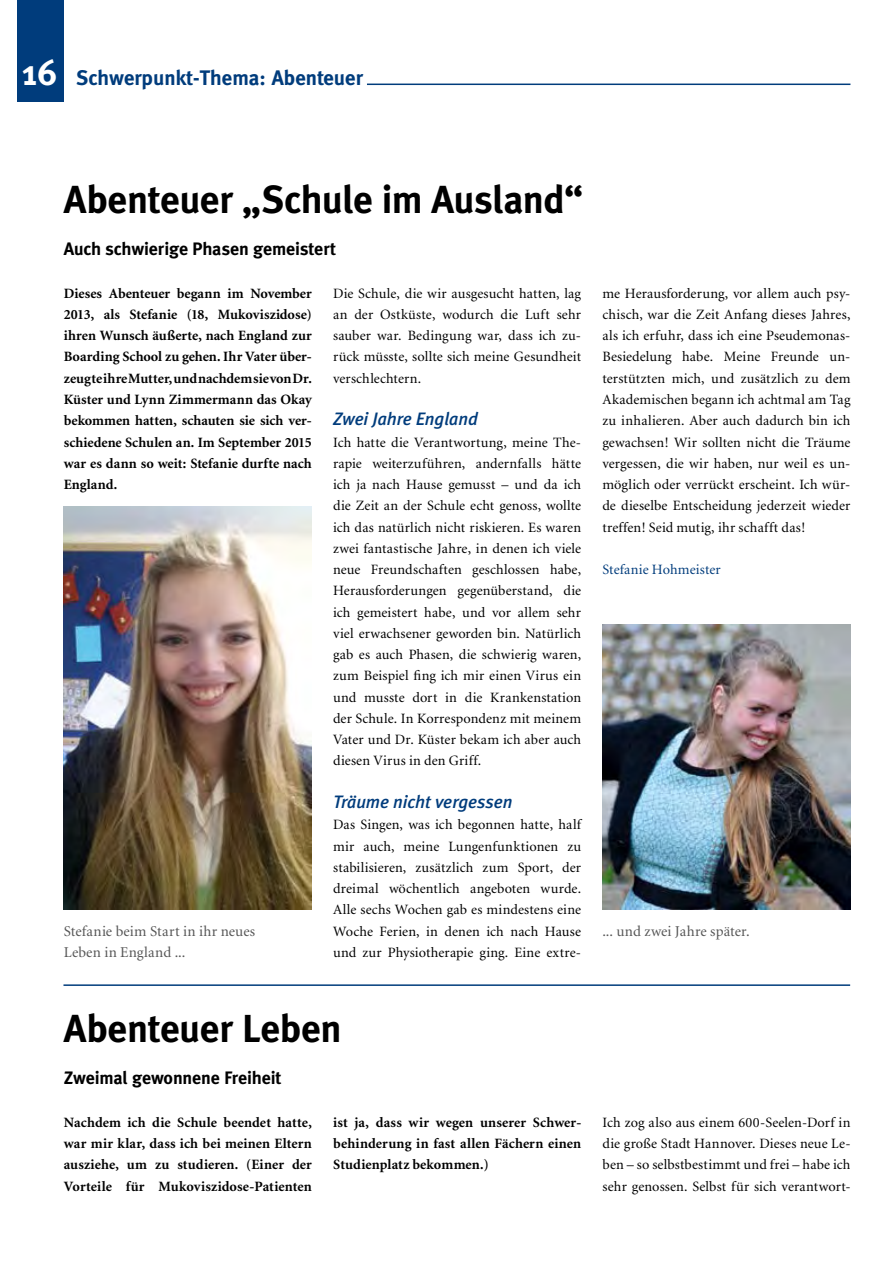
<style>
.page{position:relative;width:893px;height:1263px;background:#fff}
.page>*{position:absolute;margin:0;border:0;box-sizing:border-box;transform-origin:0 0}
.t1{font:700 39px "Meta Plus";letter-spacing:-.01em;color:#000}
.t2{font:700 21px "Meta";color:#003c7c}
.t3{font:700 18px "Meta Plus";letter-spacing:-.01em;color:#000}
.t4{font:italic 500 18px "Meta Plus";letter-spacing:-.005em;color:#003c7c}
.t5{font:15px "Minion";letter-spacing:.01em;color:#565656}
.t6{font:14.25px/21.3px "Minion";letter-spacing:.01em;color:#000;text-align:justify}
.t7{font:700 14.25px/21.3px "Minion";letter-spacing:.005em;color:#000;text-align:justify}
.t8{font:14.25px "Minion";letter-spacing:.01em;color:#003c7c}
.s1{font-size:36px;color:#fff}
</style>
<div class="page">
<div style="left:17px;top:0;width:47px;height:102px;background:#003c7c"></div>
<hr style="left:367px;top:84px;width:483px;height:1px;background:#003c7c">
<hr style="left:63px;top:984px;width:787px;height:2px;background:#003c7c">
<img style="left:602px;top:624px;width:248px;height:286px">
<img style="left:63px;top:506px;width:249px;height:404px">
<h2 class="t2" style="left:21px;top:66px;width:343px"><span class="s1">16</span> Schwerpunkt-Thema: Abenteuer</h2>
<h1 class="t1" style="left:64px;top:177px;width:521px">Abenteuer „Schule im Ausland“</h1>
<p class="t3" style="left:64px;top:238px;width:274px">Auch schwierige Phasen gemeistert</p>
<p class="t7" style="left:64px;top:283px;width:250px">Dieses Abenteuer begann im November 2013, als Stefanie (18, Mukoviszidose) ihren Wunsch äußerte, nach England zur Boarding School zu gehen. Ihr Vater über&shy;zeugte ihre Mutter, und nachdem sie von Dr.<br>Küster und Lynn Zimmermann das Okay bekommen hatten, schauten sie sich ver&shy;schiedene Schulen an. Im September 2015 war es dann so weit: Stefanie durfte nach England.</p>
<p class="t6" style="left:333px;top:283px;width:250px">Die Schule, die wir ausgesucht hatten, lag an der Ostküste, wodurch die Luft sehr sauber war. Bedingung war, dass ich zu&shy;rück müsste, sollte sich meine Gesundheit verschlechtern.</p>
<p class="t6" style="left:602px;top:283px;width:250px">me Herausforderung, vor allem auch psy&shy;chisch, war die Zeit Anfang dieses Jahres, als ich erfuhr, dass ich eine Pseudemonas-Besiedelung habe. Meine Freunde un&shy;terstützten mich, und zusätzlich zu dem Akademischen begann ich achtmal am Tag zu inhalieren. Aber auch dadurch bin ich gewachsen! Wir sollten nicht die Träume vergessen, die wir haben, nur weil es un&shy;möglich oder verrückt erscheint. Ich wür&shy;de dieselbe Entscheidung jederzeit wieder treffen! Seid mutig, ihr schafft das!</p>
<p class="t8" style="left:602px;top:562px;width:120px">Stefanie Hohmeister</p>
<p class="t4" style="left:333px;top:409px;width:146px">Zwei Jahre England</p>
<p class="t6" style="left:333px;top:432px;width:250px">Ich hatte die Verantwortung, meine The&shy;rapie weiterzuführen, andernfalls hätte ich ja nach Hause gemusst – und da ich die Zeit an der Schule echt genoss, wollte ich das natürlich nicht riskieren. Es waren zwei fantastische Jahre, in denen ich viele neue Freundschaften geschlossen habe, Herausforderungen gegenüberstand, die ich gemeistert habe, und vor allem sehr viel erwachsener geworden bin. Natürlich gab es auch Phasen, die schwierig waren, zum Beispiel fing ich mir einen Virus ein und musste dort in die Krankenstation der Schule. In Korrespondenz mit meinem Vater und Dr. Küster bekam ich aber auch diesen Virus in den Griff.</p>
<p class="t4" style="left:333px;top:791px;width:181px">Träume nicht vergessen</p>
<p class="t6" style="left:333px;top:814px;width:250px">Das Singen, was ich begonnen hatte, half mir auch, meine Lungenfunktionen zu stabilisieren, zusätzlich zum Sport, der dreimal wöchentlich angeboten wurde.<br>Alle sechs Wochen gab es mindestens eine Woche Ferien, in denen ich nach Hause und zur Physiotherapie ging. Eine extre-</p>
<p class="t5" style="left:64px;top:923px;width:193px">Stefanie beim Start in ihr neues</p>
<p class="t5" style="left:602px;top:923px;width:149px">... und zwei Jahre später.</p>
<p class="t5" style="left:64px;top:945px;width:123px">Leben in England ...</p>
<h1 class="t1" style="left:64px;top:1006px;width:279px">Abenteuer Leben</h1>
<p class="t3" style="left:64px;top:1068px;width:219px">Zweimal gewonnene Freiheit</p>
<p class="t7" style="left:333px;top:1112px;width:250px">ist ja, dass wir wegen unserer Schwer&shy;behinderung in fast allen Fächern einen Studienplatz bekommen.)</p>
<p class="t6" style="left:602px;top:1112px;width:250px">Ich zog also aus einem 600-Seelen-Dorf in die große Stadt Hannover. Dieses neue Le&shy;ben – so selbstbestimmt und frei – habe ich sehr genossen. Selbst für sich verantwort-</p>
<p class="t7" style="left:64px;top:1112px;width:250px">Nachdem ich die Schule beendet hatte, war mir klar, dass ich bei meinen Eltern ausziehe, um zu studieren. (Einer der Vorteile für Mukoviszidose-Patienten</p>
</div>
